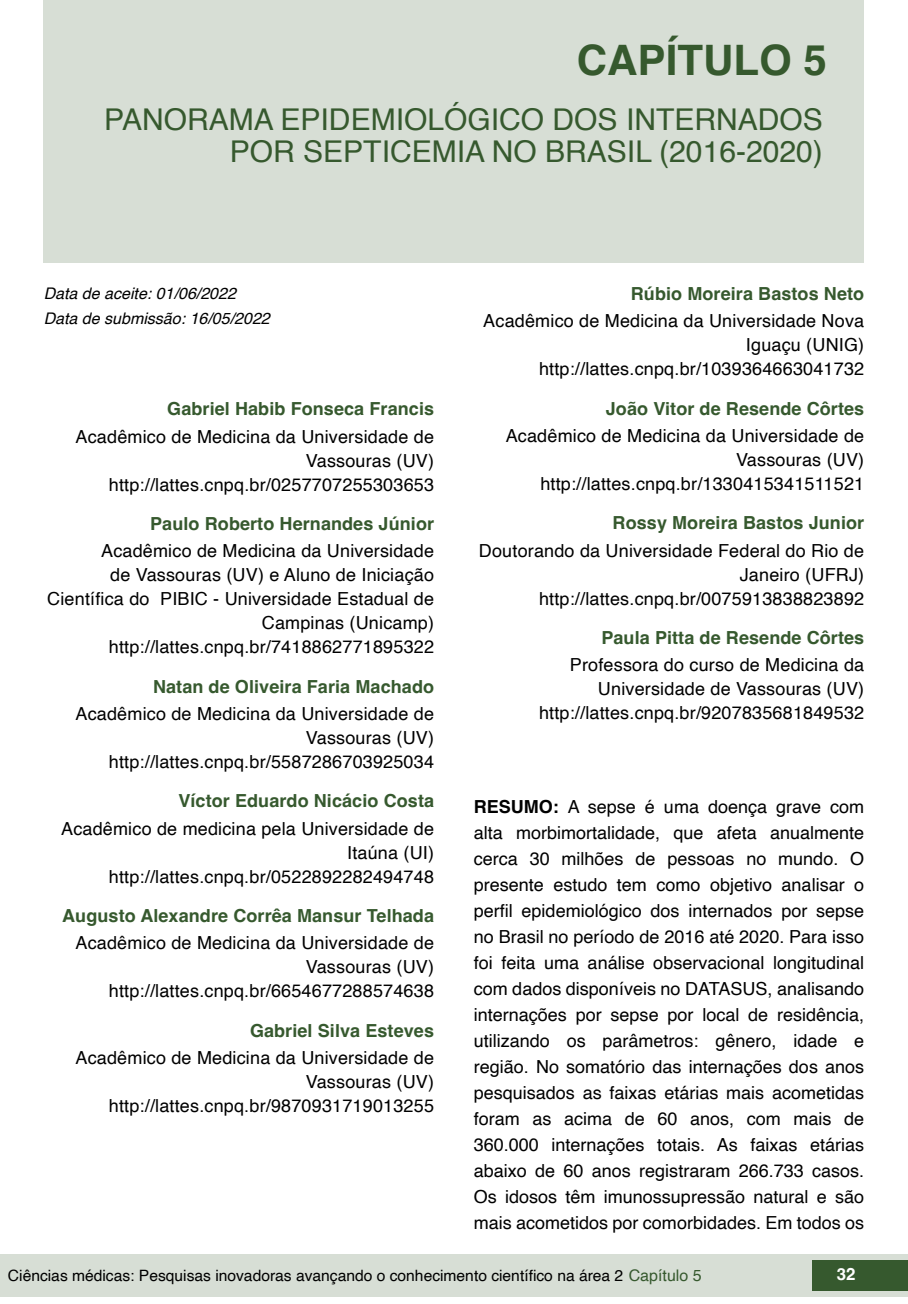
<style>
.page{position:relative;width:908px;height:1304px;background:#fff}
.page>*{position:absolute;margin:0;border:0;box-sizing:border-box;transform-origin:0 0}
.t1{font:700 42px "Helvetica";color:#36592e}
.t2{font:30px/32px "Helvetica";color:#36592e;text-align:right}
.t3{font:18px/24px "Helvetica";letter-spacing:.01em;color:#000;text-align:right}
.t4{font:700 18px "Helvetica";letter-spacing:.005em;color:#36592e}
.t5{font:700 16.8px "Helvetica";color:#fff}
.t6{font:italic 16px "Helvetica";color:#000}
.t7{font:15.6px "Helvetica";color:#000}
.s1{font-weight:700}
.s2{font-size:16px;color:#36592e}
</style>
<div class="page">
<div style="left:0;top:1254px;width:906px;height:43px;background:#d7ded5"></div>
<div style="left:812px;top:1261px;width:95px;height:30px;background:#36592e"></div>
<div style="left:44px;top:0;width:819px;height:263px;background:#d7ded5"></div>
<h1 class="t1" style="left:576px;top:35px;width:251px">CAPÍTULO 5</h1>
<h2 class="t2" style="left:104px;top:104px;width:719px">PANORAMA EPIDEMIOLÓGICO DOS INTERNADOS<br>POR SEPTICEMIA NO BRASIL (2016-2020)</h2>
<p class="t6" style="left:44px;top:280px;width:194px">Data de aceite: 01/06/2022</p>
<p class="t6" style="left:44px;top:306px;width:227px">Data de submissão: 16/05/2022</p>
<p class="t4" style="left:167px;top:398px;width:268px">Gabriel Habib Fonseca Francis</p>
<p class="t3" style="left:75px;top:425px;width:360px">Acadêmico de Medicina da Universidade de<br>Vassouras (UV) http://lattes.cnpq.br/0257707255303653</p>
<p class="t4" style="left:150px;top:513px;width:285px">Paulo Roberto Hernandes Júnior</p>
<p class="t3" style="left:47px;top:540px;width:388px">Acadêmico de Medicina da Universidade<br>de Vassouras (UV) e Aluno de Iniciação Científica do PIBIC - Universidade Estadual de Campinas (Unicamp) http://lattes.cnpq.br/7418862771895322</p>
<p class="t4" style="left:153px;top:675px;width:282px">Natan de Oliveira Faria Machado</p>
<p class="t3" style="left:75px;top:702px;width:360px">Acadêmico de Medicina da Universidade de<br>Vassouras (UV) http://lattes.cnpq.br/5587286703925034</p>
<p class="t4" style="left:178px;top:790px;width:257px">Víctor Eduardo Nicácio Costa</p>
<p class="t3" style="left:61px;top:817px;width:374px">Acadêmico de medicina pela Universidade de<br>Itaúna (UI) http://lattes.cnpq.br/0522892282494748</p>
<p class="t4" style="left:62px;top:905px;width:373px">Augusto Alexandre Corrêa Mansur Telhada</p>
<p class="t3" style="left:75px;top:932px;width:360px">Acadêmico de Medicina da Universidade de<br>Vassouras (UV) http://lattes.cnpq.br/6654677288574638</p>
<p class="t4" style="left:250px;top:1019px;width:185px">Gabriel Silva Esteves</p>
<p class="t3" style="left:75px;top:1046px;width:360px">Acadêmico de Medicina da Universidade de<br>Vassouras (UV) http://lattes.cnpq.br/9870931719013255</p>
<p class="t4" style="left:630px;top:283px;width:235px">Rúbio Moreira Bastos Neto</p>
<p class="t3" style="left:483px;top:310px;width:382px">Acadêmico de Medicina da Universidade Nova<br>Iguaçu (UNIG) http://lattes.cnpq.br/1039364663041732</p>
<p class="t4" style="left:605px;top:397px;width:260px">João Vitor de Resende Côrtes</p>
<p class="t3" style="left:505px;top:424px;width:360px">Acadêmico de Medicina da Universidade de<br>Vassouras (UV) http://lattes.cnpq.br/1330415341511521</p>
<p class="t4" style="left:612px;top:512px;width:253px">Rossy Moreira Bastos Junior</p>
<p class="t3" style="left:478px;top:539px;width:386px">Doutorando da Universidade Federal do Rio de<br>Janeiro (UFRJ) http://lattes.cnpq.br/0075913838823892</p>
<p class="t4" style="left:601px;top:627px;width:264px">Paula Pitta de Resende Côrtes</p>
<p class="t3" style="left:538px;top:654px;width:326px">Professora do curso de Medicina da<br>Universidade de Vassouras (UV) http://lattes.cnpq.br/9207835681849532</p>
<p class="t3" style="left:473px;top:795px;width:392px;line-height:26px;text-align:justify"><span class="s1">RESUMO:</span> A sepse é uma doença grave com alta morbimortalidade, que afeta anualmente cerca 30 milhões de pessoas no mundo. O presente estudo tem como objetivo analisar o perfil epidemiológico dos internados por sepse no Brasil no período de 2016 até 2020. Para isso foi feita uma análise observacional longitudinal com dados disponíveis no DATASUS, analisando internações por sepse por local de residência, utilizando os parâmetros: gênero, idade e região. No somatório das internações dos anos pesquisados as faixas etárias mais acometidas foram as acima de 60 anos, com mais de 360.000 internações totais. As faixas etárias abaixo de 60 anos registraram 266.733 casos.<br>Os idosos têm imunossupressão natural e são mais acometidos por comorbidades. Em todos os</p>
<p class="t7" style="left:8px;top:1263px;width:695px">Ciências médicas: Pesquisas inovadoras avançando o conhecimento científico na área 2 <span class="s2">Capítulo 5</span></p>
<p class="t5" style="left:836px;top:1264px;width:20px">32</p>
</div>
